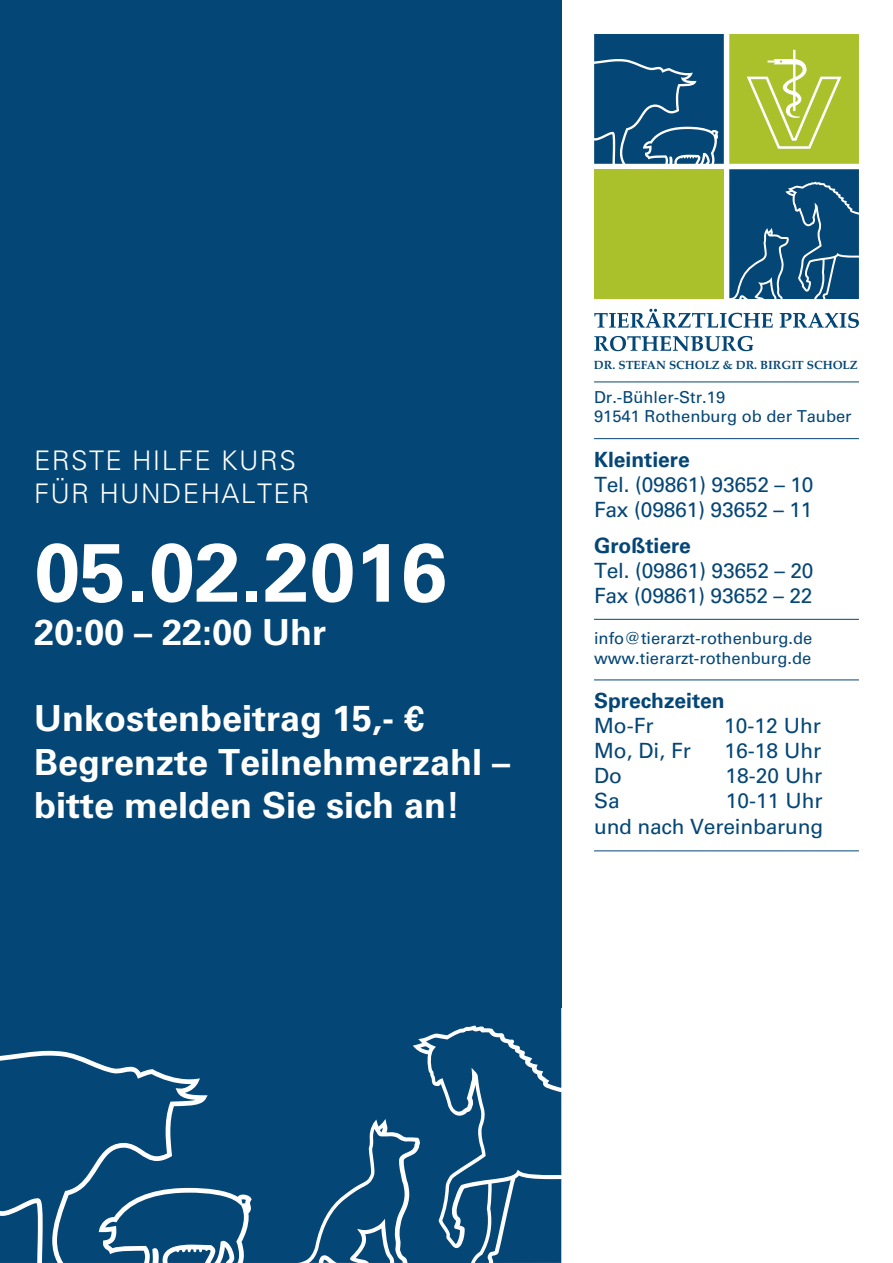
<style>
.page{position:relative;width:893px;height:1263px;background:#fff}
.page>*{position:absolute;margin:0;border:0;box-sizing:border-box;transform-origin:0 0}
.t1{font:700 82.5px "Univers LT";color:#fff}
.t2{font:700 36px/43.2px "Univers LT";color:#fff}
.t3{font:300 27px/32.4px "Univers LT";letter-spacing:.05em;color:#fff}
.t4{font:21px/25.2px "Univers LT";letter-spacing:-.01em;color:#044676}
.t5{font:700 21px "Univers LT";color:#044676}
.t6{font:16.5px/19.8px "Univers LT";color:#044676}
.t7{font:700 11.85px "Palatino";color:#044676}
</style>
<div class="page">
<div style="left:0;top:0;width:561px;height:1007px;background:#044676"></div>
<svg style="left:298px;top:1007px;width:263px;height:256px;background:#185581"></svg>
<svg style="left:0;top:1007px;width:298px;height:256px;background:#15527f"></svg>
<hr style="left:594px;top:438px;width:265px;height:1px;background:#044676">
<hr style="left:594px;top:382px;width:265px;height:1px;background:#044676">
<hr style="left:594px;top:619px;width:265px;height:1px;background:#044676">
<hr style="left:594px;top:850px;width:265px;height:1px;background:#044676">
<hr style="left:594px;top:679px;width:265px;height:1px;background:#044676">
<svg style="left:594px;top:34px;width:265px;height:265px;background:#699061"></svg>
<svg style="left:594px;top:309px;width:179px;height:19px"></svg>
<svg style="left:780px;top:313px;width:79px;height:15px"></svg>
<svg style="left:594px;top:336px;width:159px;height:15px"></svg>
<p class="t3" style="left:34px;top:444px;width:277px">ERSTE HILFE KURS<br>FÜR HUNDEHALTER</p>
<h1 class="t1" style="left:34px;top:524px;width:414px">05.02.2016</h1>
<h2 class="t2" style="left:34px;top:611px;width:294px">20:00 – 22:00 Uhr</h2>
<h2 class="t2" style="left:34px;top:697px;width:478px">Unkostenbeitrag 15,- €<br>Begrenzte Teilnehmerzahl – bitte melden Sie sich an!</h2>
<p class="t7" style="left:594px;top:355px;width:265px">DR. STEFAN SCHOLZ &amp; DR. BIRGIT SCHOLZ</p>
<p class="t6" style="left:594px;top:387px;width:259px">Dr.-Bühler-Str.19<br>91541 Rothenburg ob der Tauber</p>
<p class="t5" style="left:594px;top:447px;width:97px">Kleintiere</p>
<p class="t4" style="left:594px;top:472px;width:221px">Tel. (09861) 93652 – 10<br>Fax (09861) 93652 – 11</p>
<p class="t5" style="left:594px;top:533px;width:98px">Großtiere</p>
<p class="t4" style="left:594px;top:558px;width:221px">Tel. (09861) 93652 – 20<br>Fax (09861) 93652 – 22</p>
<p class="t6" style="left:594px;top:628px;width:220px">info@tierarzt-rothenburg.de www.tierarzt-rothenburg.de</p>
<p class="t5" style="left:594px;top:688px;width:132px">Sprechzeiten</p>
<p class="t4" style="left:594px;top:713px;width:61px">Mo-Fr</p>
<p class="t4" style="left:724px;top:713px;width:98px">10-12 Uhr</p>
<p class="t4" style="left:594px;top:738px;width:98px">Mo, Di, Fr</p>
<p class="t4" style="left:724px;top:738px;width:98px">16-18 Uhr</p>
<p class="t4" style="left:594px;top:763px;width:29px">Do</p>
<p class="t4" style="left:725px;top:763px;width:98px">18-20 Uhr</p>
<p class="t4" style="left:594px;top:788px;width:27px">Sa</p>
<p class="t4" style="left:594px;top:788px;width:231px;text-align:right">10-11 Uhr<br>und nach Vereinbarung</p>
</div>
